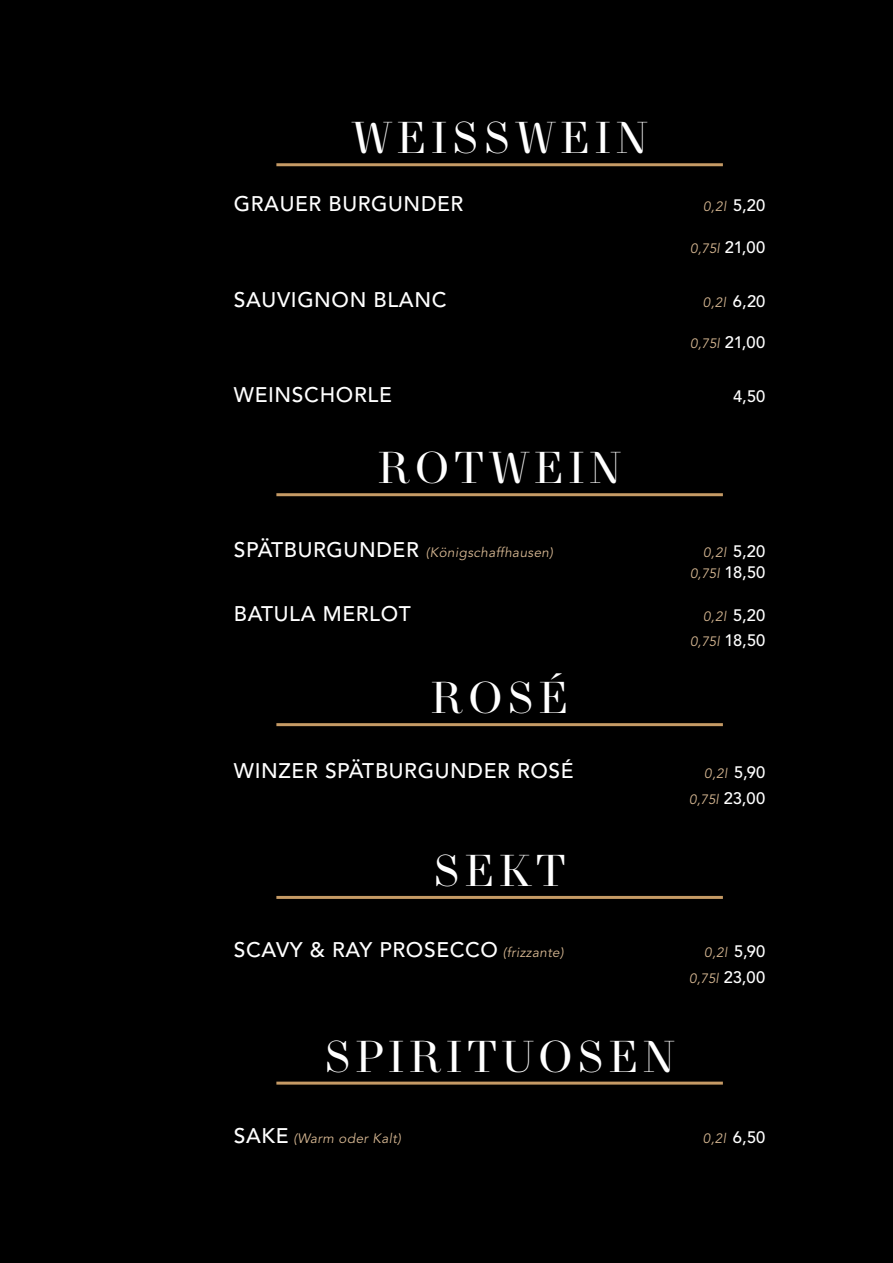
<style>
.page{position:relative;width:893px;height:1263px;background:#000}
.page>*{position:absolute;margin:0;border:0;box-sizing:border-box;transform-origin:0 0}
.t1{font:45px "VL New Paris Headline";letter-spacing:.1em;color:#fff}
.t2{font:500 21px "Avenir LT Std";letter-spacing:.03em;color:#fff}
.t3{font:500 16.5px "Avenir LT Std";color:#fff}
.t4{font:italic 13.5px/25.8px "Avenir LT Std";letter-spacing:.03em;color:#d6b792;text-align:right}
.s1{font-weight:500;font-style:normal;font-size:16.5px;color:#fff}
.s2{font-weight:500;font-style:normal;font-size:21px;color:#fff}
.s3{font-weight:400;font-style:italic;font-size:13.5px;color:#d6b792}
</style>
<div class="page">
<hr style="left:276px;top:163px;width:447px;height:3px;background:#c59a65">
<hr style="left:276px;top:493px;width:447px;height:3px;background:#c59a65">
<hr style="left:276px;top:896px;width:447px;height:3px;background:#c59a65">
<hr style="left:276px;top:723px;width:447px;height:3px;background:#c59a65">
<hr style="left:276px;top:1081px;width:447px;height:3px;background:#c59a65">
<h1 class="t1" style="left:351px;top:106px;width:298px">WEISSWEIN</h1>
<h2 class="t2" style="left:234px;top:191px;width:231px">GRAUER BURGUNDER</h2>
<p class="t4" style="left:703px;top:194px;width:64px">0,2l <span class="s1">5,20</span></p>
<p class="t4" style="left:690px;top:235px;width:77px">0,75l <span class="s1">21,00</span></p>
<h2 class="t2" style="left:234px;top:287px;width:214px">SAUVIGNON BLANC</h2>
<p class="t4" style="left:703px;top:289px;width:64px">0,2l <span class="s1">6,20</span></p>
<p class="t4" style="left:690px;top:331px;width:77px">0,75l <span class="s1">21,00</span></p>
<h2 class="t2" style="left:234px;top:383px;width:159px">WEINSCHORLE</h2>
<p class="t3" style="left:733px;top:387px;width:34px">4,50</p>
<h1 class="t1" style="left:378px;top:435px;width:245px">ROTWEIN</h1>
<p class="t4" style="left:234px;top:539px;width:321px"><span class="s2">SPÄTBURGUNDER</span> (Königschaffhausen)</p>
<p class="t4" style="left:690px;top:542px;width:77px;line-height:21.6px">0,2l <span class="s1">5,20<br></span>0,75l <span class="s1">18,50</span></p>
<h2 class="t2" style="left:234px;top:601px;width:179px">BATULA MERLOT</h2>
<p class="t4" style="left:690px;top:603px;width:77px">0,2l <span class="s1">5,20<br></span>0,75l <span class="s1">18,50</span></p>
<h1 class="t1" style="left:431px;top:665px;width:139px">ROSÉ</h1>
<h2 class="t2" style="left:234px;top:758px;width:341px">WINZER SPÄTBURGUNDER ROSÉ</h2>
<p class="t4" style="left:689px;top:761px;width:78px">0,2l <span class="s1">5,90<br></span>0,75l <span class="s1">23,00</span></p>
<h1 class="t1" style="left:433px;top:838px;width:134px">SEKT</h1>
<h2 class="t2" style="left:234px;top:938px;width:331px">SCAVY &amp; RAY PROSECCO <span class="s3">(frizzante)</span></h2>
<p class="t4" style="left:689px;top:940px;width:78px">0,2l <span class="s1">5,90<br></span>0,75l <span class="s1">23,00</span></p>
<h1 class="t1" style="left:324px;top:1024px;width:353px">SPIRITUOSEN</h1>
<p class="t4" style="left:234px;top:1126px;width:169px"><span class="s2">SAKE</span> (Warm oder Kalt)</p>
<p class="t4" style="left:703px;top:1126px;width:64px">0,2l <span class="s1">6,50</span></p>
</div>
